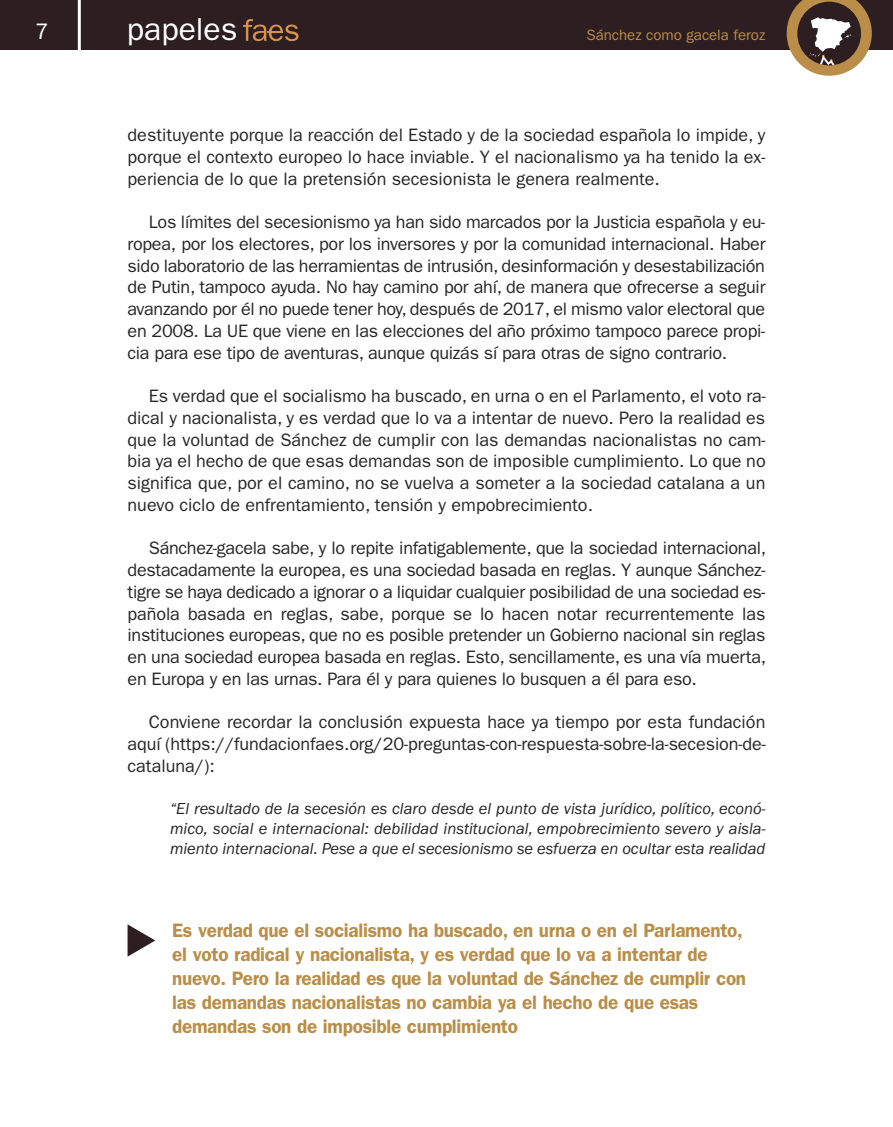
<style>
.page{position:relative;width:893px;height:1127px;background:#fff}
.page>*{position:absolute;margin:0;border:0;box-sizing:border-box;transform-origin:0 0}
.t1{font:31.95px "Franklin Gothic";color:#fff}
.t2{font:22.5px "Franklin Gothic";color:#fff}
.t3{font:600 19.5px/24px "Franklin Gothic";letter-spacing:-.015em;color:#ba8e49}
.t4{font:18px/21.8px "Franklin Gothic";letter-spacing:-.005em;color:#272526;text-align:justify}
.t5{font:italic 16.5px/20.2px "Franklin Gothic";letter-spacing:-.005em;color:#262326;text-align:justify}
.t6{font:15px "Franklin Gothic";color:#ba8e49}
.s1{color:#272526}
</style>
<div class="page">
<div style="left:0;top:0;width:893px;height:50px;background:#2d1e22"></div>
<svg style="left:243px;top:19px;width:56px;height:23px"></svg>
<svg style="left:787px;top:0;width:85px;height:76px"></svg>
<hr style="left:78px;top:0;width:3px;height:52px;background:#fff">
<svg style="left:128px;top:924px;width:27px;height:32px"></svg>
<p class="t2" style="left:35px;top:19px;width:15px">7</p>
<h1 class="t1" style="left:127px;top:11px;width:112px">papeles</h1>
<p class="t6" style="left:586px;top:26px;width:180px">Sánchez como gacela feroz</p>
<p class="t4" style="left:128px;top:124px;width:639px">destituyente porque la reacción del Estado y de la sociedad española lo impide, y porque el contexto europeo lo hace inviable. Y el nacionalismo ya ha tenido la ex&shy;periencia de lo que la pretensión secesionista le genera realmente.</p>
<p class="t4" style="left:128px;top:211px;width:639px;text-indent:21px">Los límites del secesionismo ya han sido marcados por la Justicia española y eu&shy;ropea, por los electores, por los inversores y por la comunidad internacional. Haber sido laboratorio de las herramientas de intrusión, desinformación y desestabilización de Putin, tampoco ayuda. No hay camino por ahí, de manera que ofrecerse a seguir avanzando por él no puede tener hoy, después de 2017, el mismo valor electoral que en 2008. La UE que viene en las elecciones del año próximo tampoco parece propi&shy;cia para ese tipo de aventuras, aunque quizás sí para otras de signo contrario.</p>
<p class="t4" style="left:128px;top:385px;width:640px;text-indent:21px">Es verdad que el socialismo ha buscado, en urna o en el Parlamento, el voto ra&shy;dical y nacionalista, y es verdad que lo va a intentar de nuevo. Pero la realidad es que la voluntad de Sánchez de cumplir con las demandas nacionalistas no cam&shy;bia ya el hecho de que esas demandas son de imposible cumplimiento. Lo que no significa que, por el camino, no se vuelva a someter a la sociedad catalana a un nuevo ciclo de enfrentamiento, tensión y empobrecimiento.</p>
<p class="t4" style="left:128px;top:537px;width:640px;text-indent:21px">Sánchez-gacela sabe, y lo repite infatigablemente, que la sociedad internacional, destacadamente la europea, es una sociedad basada en reglas. Y aunque Sánchez&shy;tigre se haya dedicado a ignorar o a liquidar cualquier posibilidad de una sociedad es&shy;pañola basada en reglas, sabe, porque se lo hacen notar recurrentemente las instituciones europeas, que no es posible pretender un Gobierno nacional sin reglas en una sociedad europea basada en reglas. Esto, sencillamente, es una vía muerta, en Europa y en las urnas. Para él y para quienes lo busquen a él para eso.</p>
<p class="t4" style="left:128px;top:711px;width:640px;text-indent:21px">Conviene recordar la conclusión expuesta hace ya tiempo por esta fundación aquí (https://fundacionfaes.org/20-preguntas-con-respuesta-sobre-la-secesion-de&shy;cataluna/):</p>
<p class="t5" style="left:170px;top:798px;width:597px"><span class="s1">“</span>El resultado de la secesión es claro desde el punto de vista jurídico, político, econó&shy;mico, <span class="s1">social</span> e internacional: debilidad institucional, empobrecimiento severo y aisla&shy;miento internacional. Pese a que el secesionismo se esfuerza en ocultar esta realidad</p>
<p class="t3" style="left:172px;top:918px;width:575px">Es verdad que el socialismo ha buscado, en urna o en el Parlamento, el voto radical y nacionalista, y es verdad que lo va a intentar de nuevo. Pero la realidad es que la voluntad de Sánchez de cumplir con las demandas nacionalistas no cambia ya el hecho de que esas demandas son de imposible cumplimiento</p>
</div>
